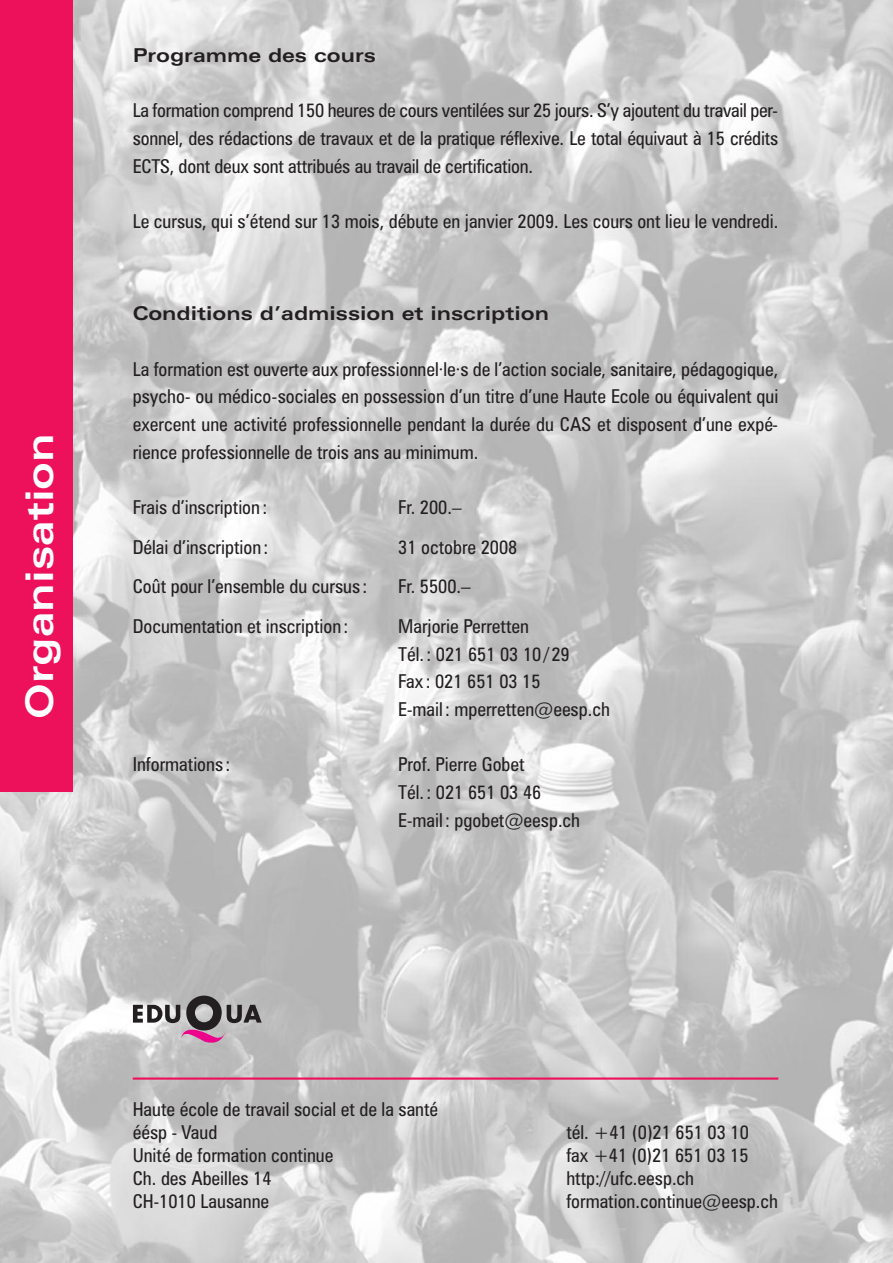
<style>
.page{position:relative;width:893px;height:1263px;background:#fff}
.page>*{position:absolute;margin:0;border:0;box-sizing:border-box;transform-origin:0 0}
.t1{font:700 expanded 38.25px "Zurich BT";color:#fff}
.t2{font:condensed 19.2px/27.6px "Zurich BT";color:#231f20}
.t3{font:700 expanded 19.2px "Zurich BT";color:#231f20}
</style>
<div class="page">
<img style="left:0;top:0;width:893px;height:1263px">
<hr style="left:133px;top:1077px;width:645px;height:3px;background:#ed105b">
<div style="left:0;top:0;width:72px;height:791px;background:#ed105b"></div>
<svg style="left:133px;top:995px;width:129px;height:48px;background:#a2989e"></svg>
<h1 class="t1" style="left:26px;top:719px;width:287px;rotate:-90deg">Organisation</h1>
<p class="t3" style="left:133px;top:48px;width:245px">Programme des cours</p>
<p class="t2" style="left:133px;top:99px;width:647px;text-align:justify">La formation comprend 150 heures de cours ventilées sur 25 jours. S’y ajoutent du travail per&shy;sonnel, des rédactions de travaux et de la pratique réflexive. Le total équivaut à 15 crédits ECTS, dont deux sont attribués au travail de certification.</p>
<p class="t2" style="left:133px;top:209px;width:647px">Le cursus, qui s’étend sur 13 mois, débute en janvier 2009. Les cours ont lieu le vendredi.</p>
<p class="t3" style="left:133px;top:306px;width:418px">Conditions d’admission et inscription</p>
<p class="t2" style="left:133px;top:357px;width:647px;text-align:justify">La formation est ouverte aux professionnel·le·s de l’action sociale, sanitaire, pédagogique, psycho- ou médico-sociales en possession d’un titre d’une Haute Ecole ou équivalent qui exercent une activité professionnelle pendant la durée du CAS et disposent d’une expé&shy;rience professionnelle de trois ans au minimum.</p>
<p class="t2" style="left:133px;top:495px;width:136px">Frais d’inscription :</p>
<p class="t2" style="left:398px;top:495px;width:65px">Fr. 200.–</p>
<p class="t2" style="left:133px;top:535px;width:137px">Délai d’inscription :</p>
<p class="t2" style="left:398px;top:535px;width:121px">31 octobre 2008</p>
<p class="t2" style="left:133px;top:574px;width:236px">Coût pour l’ensemble du cursus :</p>
<p class="t2" style="left:398px;top:574px;width:74px">Fr. 5500.–</p>
<p class="t2" style="left:133px;top:614px;width:217px">Documentation et inscription :</p>
<p class="t2" style="left:398px;top:614px;width:213px">Marjorie Perretten<br>Tél.: 021 651 03 10/29<br>Fax : 021 651 03 15<br>E-mail: mperretten@eesp.ch</p>
<p class="t2" style="left:133px;top:752px;width:99px">Informations :</p>
<p class="t2" style="left:398px;top:752px;width:183px">Prof. Pierre Gobet<br>Tél.: 021 651 03 46<br>E-mail: pgobet@eesp.ch</p>
<p class="t2" style="left:133px;top:1100px;width:307px;line-height:23px">Haute école de travail social et de la santé éésp - Vaud<br>Unité de formation continue<br>Ch. des Abeilles 14<br>CH-1010 Lausanne</p>
<p class="t2" style="left:566px;top:1123px;width:213px;line-height:23px">tél. +41 (0)21 651 03 10<br>fax +41 (0)21 651 03 15 http://ufc.eesp.ch formation.continue@eesp.ch</p>
</div>
